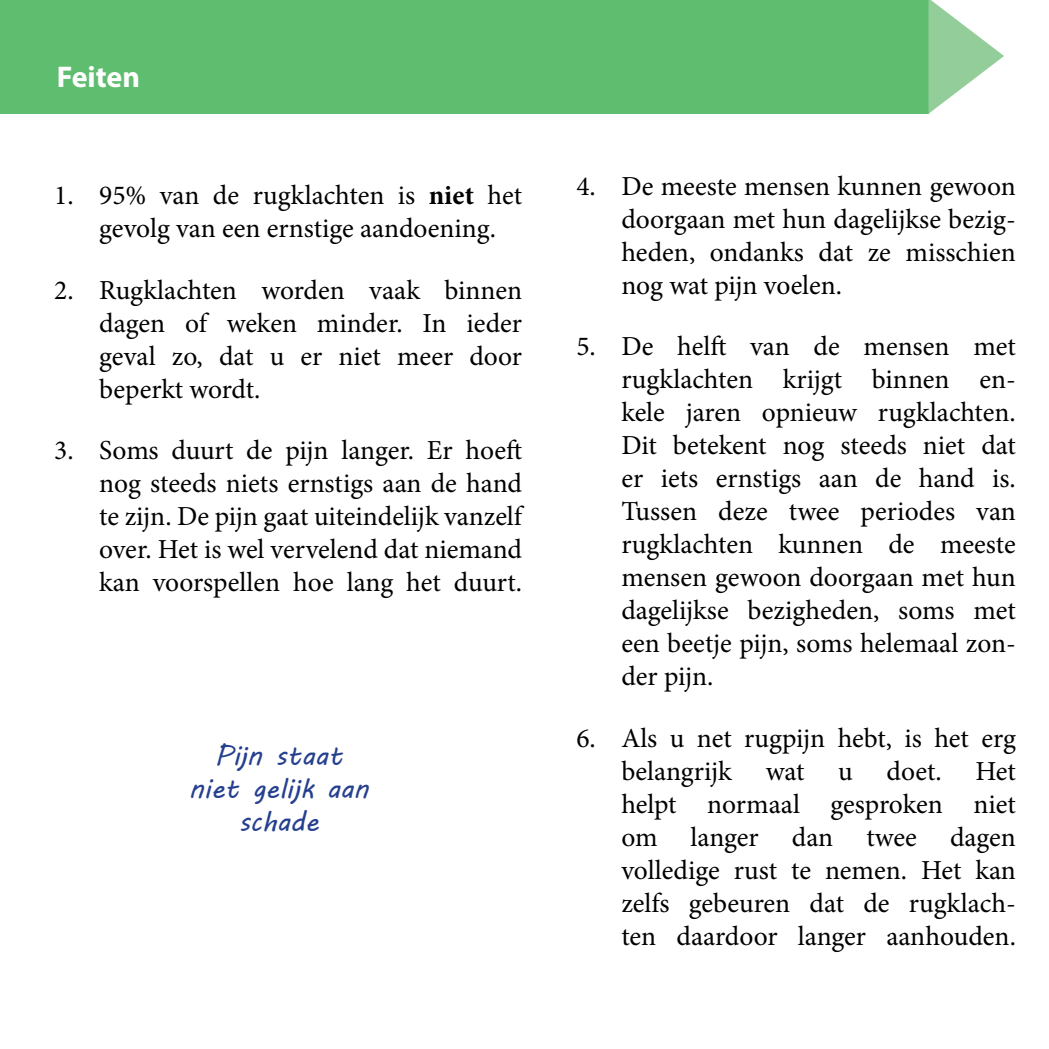
<style>
.page{position:relative;width:1049px;height:1049px;background:#fff}
.page>*{position:absolute;margin:0;border:0;box-sizing:border-box;transform-origin:0 0}
.t1{font:700 30px "Myriad Pro";color:#fff}
.t2{font:27.5px/33px "Minion Pro";color:#000;text-align:justify}
.t3{font:27.5px/33px "MV Boli";color:#25408f;text-align:center}
.s1{font-weight:700}
</style>
<div class="page">
<div style="left:0;top:0;width:928px;height:113px;background:#5fbd70"></div>
<svg style="left:928px;top:0;width:76px;height:114px"></svg>
<p class="t1" style="left:57px;top:57px;width:85px">Feiten</p>
<p class="t2" style="left:99px;top:179px;width:424px;text-indent:-45px">1. 95% van de rugklachten is <span class="s1">niet</span> het gevolg van een ernstige aandoening.</p>
<p class="t2" style="left:99px;top:273px;width:424px;text-indent:-45px">2. Rugklachten worden vaak binnen dagen of weken minder. In ieder geval zo, dat u er niet meer door beperkt wordt.</p>
<p class="t2" style="left:99px;top:434px;width:424px;text-indent:-45px">3. Soms duurt de pijn langer. Er hoeft nog steeds niets ernstigs aan de hand te zijn. De pijn gaat uiteindelijk vanzelf over. Het is wel vervelend dat niemand kan voorspellen hoe lang het duurt.</p>
<p class="t3" style="left:189px;top:738px;width:181px">Pijn staat niet gelijk aan schade</p>
<p class="t2" style="left:621px;top:170px;width:396px;text-indent:-45px">4. De meeste mensen kunnen gewoon doorgaan met hun dagelijkse bezig&shy;heden, ondanks dat ze misschien nog wat pijn voelen.</p>
<p class="t2" style="left:621px;top:330px;width:396px;text-indent:-45px">5. De helft van de mensen met rugklachten krijgt binnen en&shy;kele jaren opnieuw rugklachten.<br>Dit betekent nog steeds niet dat er iets ernstigs aan de hand is.<br>Tussen deze twee periodes van rugklachten kunnen de meeste mensen gewoon doorgaan met hun dagelijkse bezigheden, soms met een beetje pijn, soms helemaal zon&shy;der pijn.</p>
<p class="t2" style="left:621px;top:721px;width:396px;text-indent:-45px">6. Als u net rugpijn hebt, is het erg belangrijk wat u doet. Het helpt normaal gesproken niet om langer dan twee dagen volledige rust te nemen. Het kan zelfs gebeuren dat de rugklach&shy;ten daardoor langer aanhouden.</p>
</div>
